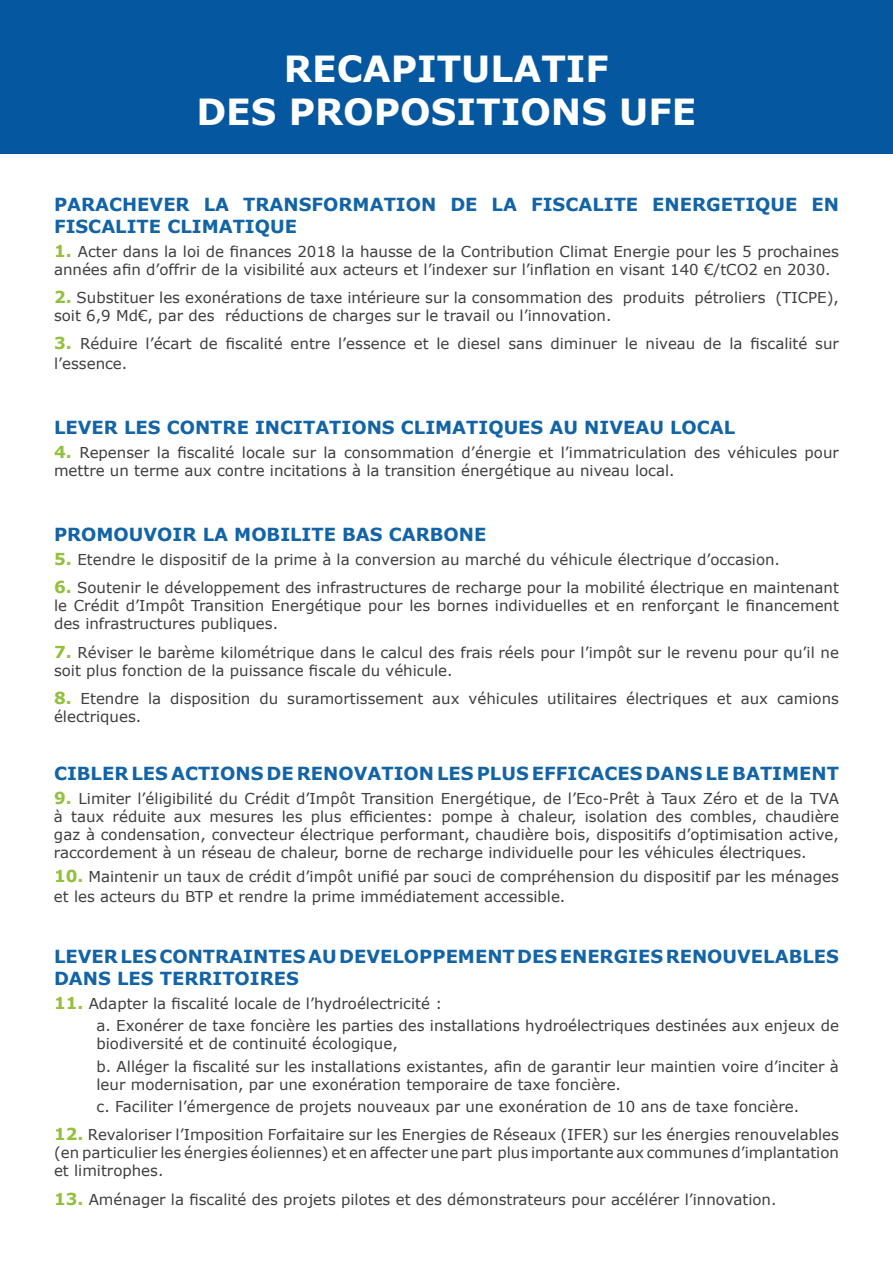
<style>
.page{position:relative;width:893px;height:1263px;background:#fff}
.page>*{position:absolute;margin:0;border:0;box-sizing:border-box;transform-origin:0 0}
.t1{font:700 36px/43.2px "Verdana";color:#fff;text-align:center}
.t2{font:700 18px/21.6px "Verdana";color:#1264a6}
.t3{font:15px/18px "Verdana";color:#3e3e3f}
.s1{font-weight:700;font-size:16.5px;color:#93c03d}
</style>
<div class="page">
<div style="left:0;top:0;width:893px;height:153px;background:#05589f"></div>
<h1 class="t1" style="left:196px;top:46px;width:502px">RECAPITULATIF<br>DES PROPOSITIONS UFE</h1>
<p class="t2" style="left:54px;top:193px;width:786px">PARACHEVER LA TRANSFORMATION DE LA FISCALITE ENERGETIQUE EN<br>FISCALITE CLIMATIQUE</p>
<p class="t3" style="left:54px;top:242px;width:786px"><span class="s1">1.</span> Acter dans la loi de finances 2018 la hausse de la Contribution Climat Energie pour les 5 prochaines années afin d’offrir de la visibilité aux acteurs et l’indexer sur l’inflation en visant 140 €/tCO2 en 2030.</p>
<p class="t3" style="left:54px;top:288px;width:786px"><span class="s1">2.</span> Substituer les exonérations de taxe intérieure sur la consommation des produits pétroliers (TICPE), soit 6,9 Md€, par des réductions de charges sur le travail ou l’innovation.</p>
<p class="t3" style="left:54px;top:334px;width:786px;line-height:19.8px"><span class="s1">3.</span> Réduire l’écart de fiscalité entre l’essence et le diesel sans diminuer le niveau de la fiscalité sur l’essence.</p>
<p class="t2" style="left:54px;top:416px;width:683px">LEVER LES CONTRE INCITATIONS CLIMATIQUES AU NIVEAU LOCAL</p>
<p class="t3" style="left:54px;top:443px;width:786px"><span class="s1">4.</span> Repenser la fiscalité locale sur la consommation d’énergie et l’immatriculation des véhicules pour mettre un terme aux contre incitations à la transition énergétique au niveau local.</p>
<p class="t2" style="left:54px;top:523px;width:434px">PROMOUVOIR LA MOBILITE BAS CARBONE</p>
<p class="t3" style="left:54px;top:550px;width:728px"><span class="s1">5.</span> Etendre le dispositif de la prime à la conversion au marché du véhicule électrique d’occasion.</p>
<p class="t3" style="left:54px;top:579px;width:786px;text-align:justify"><span class="s1">6.</span> Soutenir le développement des infrastructures de recharge pour la mobilité électrique en maintenant le Crédit d’Impôt Transition Energétique pour les bornes individuelles et en renforçant le financement des infrastructures publiques.</p>
<p class="t3" style="left:54px;top:643px;width:786px"><span class="s1">7.</span> Réviser le barème kilométrique dans le calcul des frais réels pour l’impôt sur le revenu pour qu’il ne soit plus fonction de la puissance fiscale du véhicule.</p>
<p class="t3" style="left:54px;top:689px;width:786px"><span class="s1">8.</span> Etendre la disposition du suramortissement aux véhicules utilitaires électriques et aux camions électriques.</p>
<p class="t2" style="left:54px;top:762px;width:786px">CIBLER LES ACTIONS DE RENOVATION LES PLUS EFFICACES DANS LE BATIMENT</p>
<p class="t3" style="left:54px;top:789px;width:786px;text-align:justify"><span class="s1">9.</span> Limiter l’éligibilité du Crédit d’Impôt Transition Energétique, de l’Eco-Prêt à Taux Zéro et de la TVA à taux réduite aux mesures les plus efficientes: pompe à chaleur, isolation des combles, chaudière gaz à condensation, convecteur électrique performant, chaudière bois, dispositifs d’optimisation active, raccordement à un réseau de chaleur, borne de recharge individuelle pour les véhicules électriques.</p>
<p class="t3" style="left:54px;top:867px;width:786px;line-height:19.8px"><span class="s1">10.</span> Maintenir un taux de crédit d’impôt unifié par souci de compréhension du dispositif par les ménages et les acteurs du BTP et rendre la prime immédiatement accessible.</p>
<p class="t2" style="left:54px;top:946px;width:786px">LEVER LES CONTRAINTES AU DEVELOPPEMENT DES ENERGIES RENOUVELABLES<br>DANS LES TERRITOIRES</p>
<p class="t3" style="left:97px;top:992px;width:744px;line-height:22.2px;text-indent:-43px"><span class="s1">11.</span> Adapter la fiscalité locale de l’hydroélectricité :<br>a. Exonérer de taxe foncière les parties des installations hydroélectriques destinées aux enjeux de</p>
<p class="t3" style="left:97px;top:1033px;width:744px;line-height:22.2px">biodiversité et de continuité écologique,<br>b. Alléger la fiscalité sur les installations existantes, afin de garantir leur maintien voire d’inciter à</p>
<p class="t3" style="left:97px;top:1073px;width:704px;line-height:22.2px">leur modernisation, par une exonération temporaire de taxe foncière.<br>c. Faciliter l’émergence de projets nouveaux par une exonération de 10 ans de taxe foncière.</p>
<p class="t3" style="left:54px;top:1125px;width:786px;text-align:justify"><span class="s1">12.</span> Revaloriser l’Imposition Forfaitaire sur les Energies de Réseaux (IFER) sur les énergies renouvelables (en particulier les énergies éoliennes) et en affecter une part plus importante aux communes d’implantation et limitrophes.</p>
<p class="t3" style="left:54px;top:1190px;width:724px"><span class="s1">13.</span> Aménager la fiscalité des projets pilotes et des démonstrateurs pour accélérer l’innovation.</p>
</div>
